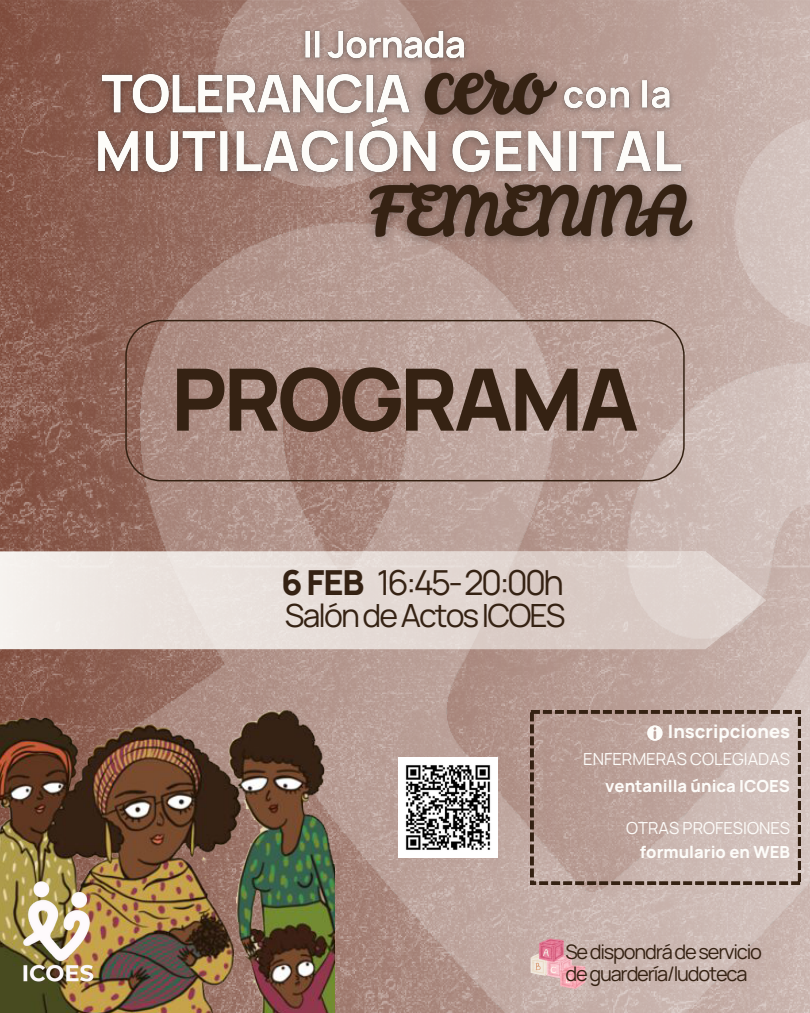
<style>
.page{position:relative;width:810px;height:1013px;background:#fff}
.page>*{position:absolute;margin:0;border:0;box-sizing:border-box;transform-origin:0 0}
.t1{font:800 86.1px "Manrope";letter-spacing:-.04em;color:#352213}
.t2{font:34.4px "Manrope";letter-spacing:-.08em;color:#352213}
.t3{font:31.9px "Manrope";letter-spacing:-.06em;color:#352213}
.t4{font:20px/22px "Manrope";letter-spacing:-.06em;color:#352213}
.t5{font:800 18.3px "Manrope";color:#fdfcf9}
.t6{font:16.6px "Manrope";color:#fdfcf9}
.t7{font:800 16.6px "Manrope";color:#fdfcf9}
.s1{font-weight:800}
</style>
<div class="page">
<img style="left:0;top:0;width:810px;height:1012px">
<img style="left:0;top:649px;width:334px;height:363px">
<svg style="left:0;top:551px;width:766px;height:98px;background:#e3d9d4"></svg>
<img style="left:0;top:875px;width:112px;height:113px">
<img style="left:531px;top:938px;width:55px;height:50px">
<svg style="left:531px;top:711px;width:270px;height:173px;background:#bda7a0"></svg>
<svg style="left:647px;top:725px;width:16px;height:16px"></svg>
<img style="left:398px;top:758px;width:100px;height:99px">
<img style="left:88px;top:59px;width:315px;height:45px">
<img style="left:580px;top:69px;width:100px;height:35px">
<img style="left:295px;top:19px;width:183px;height:50px">
<img style="left:403px;top:23px;width:177px;height:81px">
<img style="left:84px;top:104px;width:612px;height:84px">
<img style="left:352px;top:166px;width:357px;height:92px">
<svg style="left:125px;top:320px;width:560px;height:161px;background:#b2968d"></svg>
<p class="t1" style="left:171px;top:343px;width:469px">PROGRAMA</p>
<p class="t2" style="left:281px;top:559px;width:284px"><span class="s1">6 FEB</span> 16:45-20:00h</p>
<p class="t3" style="left:285px;top:594px;width:282px">SalóndeActosICOES</p>
<p class="t5" style="left:668px;top:719px;width:124px">Inscripciones</p>
<p class="t6" style="left:583px;top:748px;width:208px">ENFERMERAS COLEGIADAS</p>
<h1 class="t7" style="left:605px;top:775px;width:186px">ventanilla única ICOES</h1>
<p class="t6" style="left:626px;top:817px;width:165px">OTRAS PROFESIONES</p>
<h5 class="t7" style="left:640px;top:840px;width:152px">formulario en WEB</h5>
<p class="t4" style="left:565px;top:940px;width:198px">Sedispondrádeservicio deguardería/ludoteca</p>
</div>
